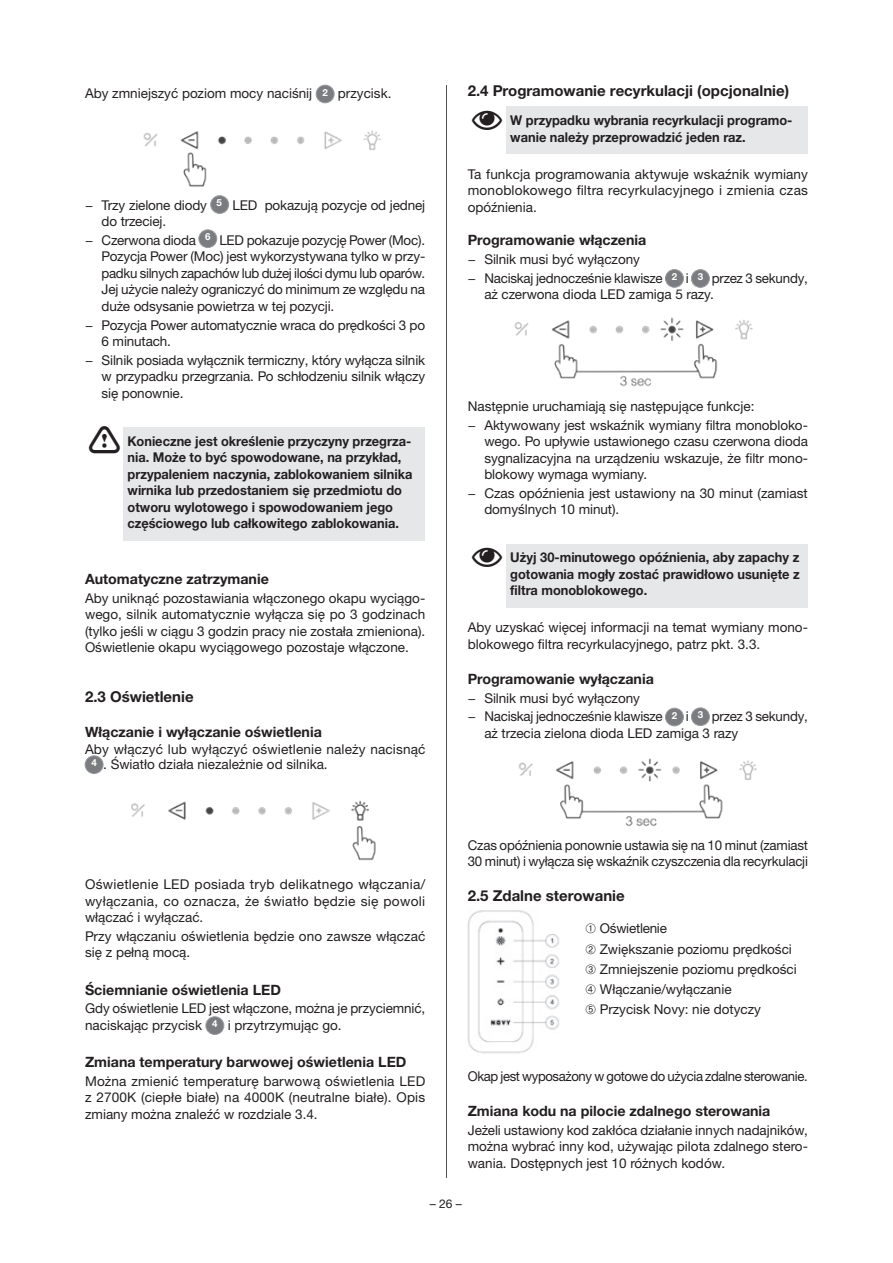
<style>
.page{position:relative;width:893px;height:1263px;background:#fff}
.page>*{position:absolute;margin:0;border:0;box-sizing:border-box;transform-origin:0 0}
.t1{font:700 15px "Helvetica Neue LTW1 G";color:#231f20}
.t2{font:700 14.25px "Helvetica Neue LTW1 G";color:#231f20}
.t3{font:13.5px/16.5px "Helvetica Neue LTW1 G";letter-spacing:-.005em;color:#231f20}
.t4{font:700 13.5px/16.5px "Helvetica Neue LTW1 G";color:#231f20;scale:.95 1}
.t5{font:13.5px "Helvetica Neue LTW1 G";letter-spacing:-.025em;color:#231f20}
.t6{font:12px "Helvetica Neue LT Std";color:#231f20}
.s1{font-family:"Helvetica Neue LT Std"}
</style>
<div class="page">
<hr style="left:446px;top:85px;width:1px;height:1093px;background:#231f20">
<div style="left:123px;top:427px;width:302px;height:113px;background:#e6e7e9"></div>
<div style="left:316px;top:85px;width:18px;height:18px;background:#7a7c7f;border-radius:50%"></div>
<div style="left:316px;top:85px;width:18px;height:18px;border:1px solid #999b9e;border-radius:50%"></div>
<img style="left:143px;top:130px;width:238px;height:57px">
<div style="left:211px;top:196px;width:18px;height:17px;background:#7a7c7f;border-radius:50%"></div>
<div style="left:211px;top:196px;width:18px;height:17px;border:1px solid #999b9e;border-radius:50%"></div>
<div style="left:199px;top:230px;width:18px;height:18px;background:#7a7c7f;border-radius:50%"></div>
<div style="left:199px;top:230px;width:18px;height:18px;border:1px solid #999b9e;border-radius:50%"></div>
<div style="left:85px;top:756px;width:18px;height:17px;background:#7a7c7f;border-radius:50%"></div>
<div style="left:85px;top:756px;width:18px;height:18px;border:1px solid #999b9e;border-radius:50%"></div>
<img style="left:131px;top:800px;width:245px;height:61px">
<div style="left:206px;top:1017px;width:18px;height:17px;background:#7a7c7f;border-radius:50%"></div>
<div style="left:206px;top:1017px;width:18px;height:17px;border:1px solid #999b9e;border-radius:50%"></div>
<div style="left:506px;top:107px;width:302px;height:47px;background:#e6e7e9"></div>
<div style="left:506px;top:544px;width:302px;height:63px;background:#e6e7e9"></div>
<div style="left:665px;top:270px;width:18px;height:17px;background:#7a7c7f;border-radius:50%"></div>
<div style="left:665px;top:269px;width:18px;height:18px;border:1px solid #999b9e;border-radius:50%"></div>
<div style="left:691px;top:270px;width:18px;height:17px;background:#7a7c7f;border-radius:50%"></div>
<div style="left:691px;top:270px;width:18px;height:17px;border:1px solid #999b9e;border-radius:50%"></div>
<img style="left:514px;top:317px;width:239px;height:70px">
<div style="left:665px;top:708px;width:18px;height:18px;background:#7a7c7f;border-radius:50%"></div>
<div style="left:665px;top:708px;width:18px;height:18px;border:1px solid #999b9e;border-radius:50%"></div>
<div style="left:691px;top:708px;width:18px;height:18px;background:#7a7c7f;border-radius:50%"></div>
<div style="left:691px;top:708px;width:18px;height:18px;border:1px solid #999b9e;border-radius:50%"></div>
<img style="left:518px;top:758px;width:239px;height:68px">
<img style="left:468px;top:910px;width:92px;height:144px">
<p class="t3" style="left:85px;top:85px;width:308px">Aby zmniejszyć poziom mocy naciśnij <sup>2</sup> przycisk.</p>
<p class="t3" style="left:102px;top:197px;width:325px;text-indent:-17px"><span class="s1">−</span> Trzy zielone diody <sup>5</sup> LED pokazują pozycje od jednej do trzeciej.</p>
<p class="t3" style="left:102px;top:232px;width:325px;text-align:justify;text-indent:-17px"><span class="s1">−</span> Czerwona dioda <sup>6</sup> LED pokazuje pozycję Power (Moc).<br>Pozycja Power (Moc) jest wykorzystywana tylko w przy&shy;padku silnych zapachów lub dużej ilości dymu lub oparów.<br>Jej użycie należy ograniczyć do minimum ze względu na duże odsysanie powietrza w tej pozycji.</p>
<p class="t3" style="left:102px;top:316px;width:325px;text-indent:-17px"><span class="s1">−</span> Pozycja Power automatycznie wraca do prędkości 3 po<br>6 minutach.</p>
<p class="t3" style="left:102px;top:351px;width:325px;text-align:justify;text-indent:-17px"><span class="s1">−</span> Silnik posiada wyłącznik termiczny, który wyłącza silnik w przypadku przegrzania. Po schłodzeniu silnik włączy się ponownie.</p>
<p class="t4" style="left:128px;top:432px;width:301px">Konieczne jest określenie przyczyny przegrza&shy;nia. Może to być spowodowane, na przykład, przypaleniem naczynia, zablokowaniem silnika wirnika lub przedostaniem się przedmiotu do otworu wylotowego i spowodowaniem jego częściowego lub całkowitego zablokowania.</p>
<p class="t2" style="left:85px;top:570px;width:185px">Automatyczne zatrzymanie</p>
<p class="t3" style="left:85px;top:589px;width:342px;text-align:justify">Aby uniknąć pozostawiania włączonego okapu wyciągo&shy;wego, silnik automatycznie wyłącza się po 3 godzinach (tylko jeśli w ciągu 3 godzin pracy nie została zmieniona).<br>Oświetlenie okapu wyciągowego pozostaje włączone.</p>
<p class="t1" style="left:85px;top:687px;width:110px">2.3 Oświetlenie</p>
<p class="t2" style="left:85px;top:723px;width:238px">Włączanie i wyłączanie oświetlenia</p>
<p class="t3" style="left:92px;top:741px;width:335px;line-height:15px;text-indent:-6px">Aby włączyć lub wyłączyć oświetlenie należy nacisnąć<br><sup>4</sup> . Światło działa niezależnie od silnika.</p>
<p class="t3" style="left:85px;top:876px;width:342px;text-align:justify">Oświetlenie LED posiada tryb delikatnego włączania/ wyłączania, co oznacza, że światło będzie się powoli włączać i wyłączać.</p>
<p class="t3" style="left:85px;top:928px;width:342px">Przy włączaniu oświetlenia będzie ono zawsze włączać się z pełną mocą.</p>
<p class="t2" style="left:85px;top:981px;width:197px">Ściemnianie oświetlenia LED</p>
<p class="t3" style="left:85px;top:1000px;width:342px">Gdy oświetlenie LED jest włączone, można je przyciemnić, naciskając przycisk <sup>4</sup> i przytrzymując go.</p>
<p class="t2" style="left:85px;top:1053px;width:323px">Zmiana temperatury barwowej oświetlenia LED</p>
<p class="t3" style="left:85px;top:1072px;width:342px;text-align:justify">Można zmienić temperaturę barwową oświetlenia LED z 2700K (ciepłe białe) na 4000K (neutralne białe). Opis zmiany można znaleźć w rozdziale 3.4.</p>
<p class="t1" style="left:468px;top:81px;width:323px">2.4 Programowanie recyrkulacji (opcjonalnie)</p>
<p class="t4" style="left:510px;top:112px;width:299px">W przypadku wybrania recyrkulacji programo&shy;wanie należy przeprowadzić jeden raz.</p>
<p class="t3" style="left:468px;top:166px;width:342px;text-align:justify">Ta funkcja programowania aktywuje wskaźnik wymiany monoblokowego filtra recyrkulacyjnego i zmienia czas opóźnienia.</p>
<p class="t2" style="left:468px;top:232px;width:180px">Programowanie włączenia</p>
<p class="t3" style="left:468px;top:250px;width:342px;line-height:18.6px"><span class="s1">−</span> Silnik musi być wyłączony<br><span class="s1">−</span> Naciskaj jednocześnie klawisze <sup>2</sup> i <sup>3</sup> przez 3 sekundy,</p>
<p class="t3" style="left:484px;top:286px;width:231px">aż czerwona dioda LED zamiga 5 razy.</p>
<p class="t3" style="left:468px;top:397px;width:342px;line-height:18.6px">Następnie uruchamiają się następujące funkcje:<br><span class="s1">−</span> Aktywowany jest wskaźnik wymiany filtra monobloko-</p>
<p class="t3" style="left:484px;top:433px;width:325px;text-align:justify">wego. Po upływie ustawionego czasu czerwona dioda sygnalizacyjna na urządzeniu wskazuje, że filtr mono&shy;blokowy wymaga wymiany.</p>
<p class="t3" style="left:484px;top:484px;width:325px;text-indent:-17px"><span class="s1">−</span> Czas opóźnienia jest ustawiony na 30 minut (zamiast domyślnych 10 minut).</p>
<p class="t4" style="left:510px;top:549px;width:306px;text-align:justify">Użyj 30-minutowego opóźnienia, aby zapachy z gotowania mogły zostać prawidłowo usunięte z filtra monoblokowego.</p>
<p class="t3" style="left:468px;top:619px;width:342px">Aby uzyskać więcej informacji na temat wymiany mono&shy;blokowego filtra recyrkulacyjnego, patrz pkt. 3.3.</p>
<p class="t2" style="left:468px;top:670px;width:188px">Programowanie wyłączania</p>
<p class="t3" style="left:468px;top:688px;width:342px;line-height:18.6px"><span class="s1">−</span> Silnik musi być wyłączony<br><span class="s1">−</span> Naciskaj jednocześnie klawisze <sup>2</sup> i <sup>3</sup> przez 3 sekundy,</p>
<p class="t3" style="left:484px;top:725px;width:255px">aż trzecia zielona dioda LED zamiga 3 razy</p>
<p class="t3" style="left:468px;top:836px;width:342px">Czas opóźnienia ponownie ustawia się na 10 minut (zamiast<br>30 minut) i wyłącza się wskaźnik czyszczenia dla recyrkulacji</p>
<p class="t1" style="left:468px;top:886px;width:159px">2.5 Zdalne sterowanie</p>
<p class="t3" style="left:585px;top:918px;width:213px;line-height:20.1px">➀ Oświetlenie<br>➁ Zwiększanie poziomu prędkości<br>➂ Zmniejszenie poziomu prędkości<br>➃ Włączanie/wyłączanie<br>➄ Przycisk Novy: nie dotyczy</p>
<p class="t5" style="left:468px;top:1068px;width:341px">Okap jest wyposażony w gotowe do użycia zdalne sterowanie.</p>
<p class="t2" style="left:468px;top:1102px;width:304px">Zmiana kodu na pilocie zdalnego sterowania</p>
<p class="t3" style="left:468px;top:1121px;width:342px;text-align:justify">Jeżeli ustawiony kod zakłóca działanie innych nadajników, można wybrać inny kod, używając pilota zdalnego stero&shy;wania. Dostępnych jest 10 różnych kodów.</p>
<p class="t6" style="left:430px;top:1196px;width:34px">– 26 –</p>
</div>
